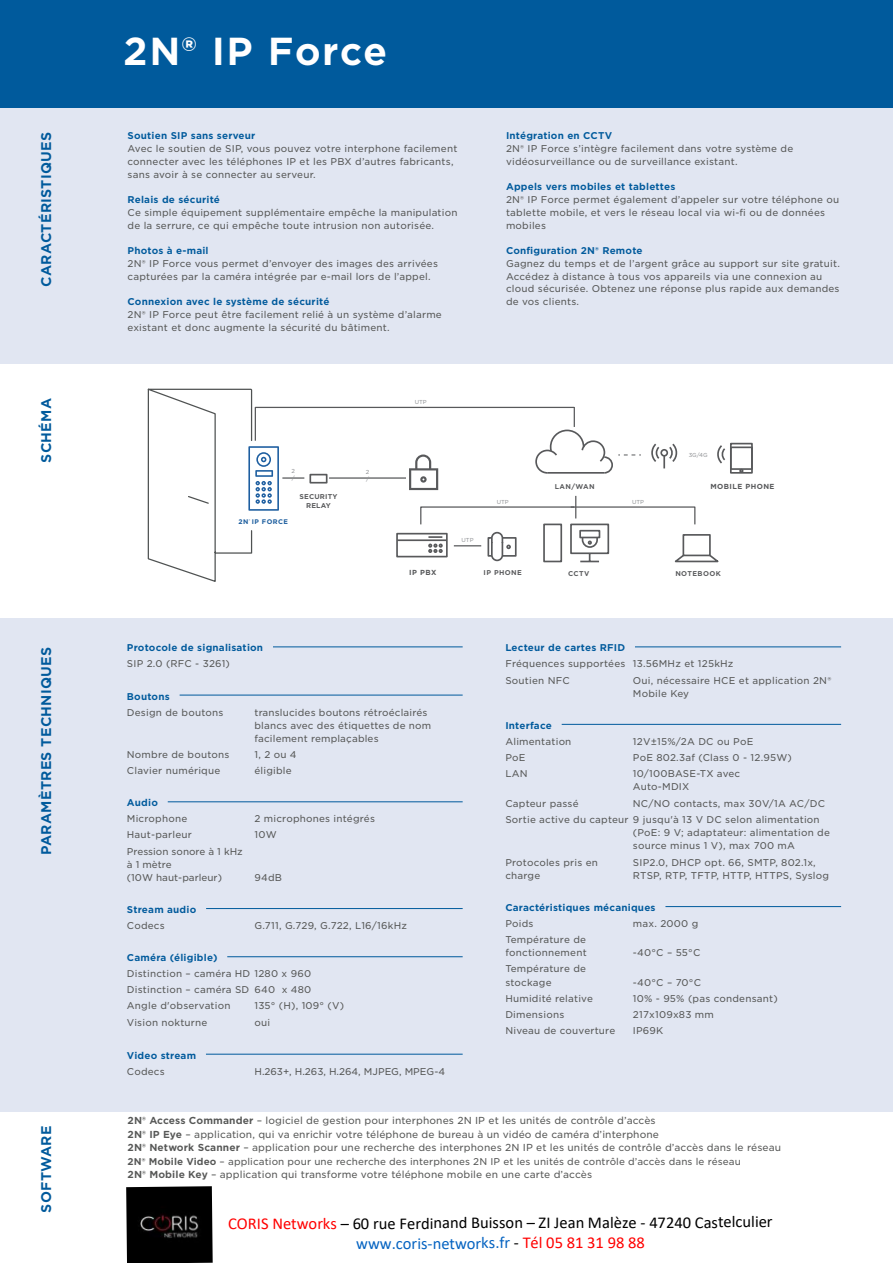
<style>
.page{position:relative;width:893px;height:1263px;background:#fff}
.page>*{position:absolute;margin:0;border:0;box-sizing:border-box;transform-origin:0 0}
.t1{font:700 37.5px "Gotham S Sm";letter-spacing:.03em;color:#fff}
.t2{font:16.5px/20.5px "Calibri";letter-spacing:-.005em;color:#000;text-align:center}
.t3{font:700 13.5px "Gotham S Sm";letter-spacing:.02em;color:#005a9c}
.t4{font:9.75px/13.5px "Gotham S Sm";letter-spacing:.01em;color:#565756}
.t5{font:9.45px/12.8px "Gotham S Sm";letter-spacing:.02em;color:#565756}
.t6{font:700 9.45px "Gotham S Sm";letter-spacing:.02em;color:#005a9c}
.t7{font:9.45px/13.2px "Gotham S Sm";color:#565756}
.t8{font:700 7.35px "Gotham";letter-spacing:.06em;color:#58595b}
.t9{font:700 6.75px "Gotham S Sm";letter-spacing:.06em;color:#58595b}
.t10{font:700 6.75px/8.1px "Gotham S Sm";letter-spacing:.025em;color:#58595b;text-align:center}
.t11{font:700 6.75px "Gotham";letter-spacing:.06em;color:#1d5e9e}
.t12{font:5.55px/6.6px "Gotham S Sm";color:#939598}
.s1{font-weight:700}
.s2{color:#f00}
.s3{color:#0563c1}
</style>
<div class="page">
<div style="left:0;top:106px;width:893px;height:258px;background:#e1e6f2"></div>
<div style="left:0;top:618px;width:893px;height:494px;background:#e1e6f2"></div>
<hr style="left:273px;top:646px;width:190px;height:1px;background:#005a9c">
<hr style="left:180px;top:695px;width:283px;height:1px;background:#005a9c">
<hr style="left:168px;top:801px;width:295px;height:1px;background:#005a9c">
<hr style="left:206px;top:908px;width:257px;height:1px;background:#005a9c">
<hr style="left:227px;top:956px;width:236px;height:1px;background:#005a9c">
<hr style="left:206px;top:1054px;width:257px;height:1px;background:#005a9c">
<hr style="left:635px;top:646px;width:206px;height:1px;background:#005a9c">
<hr style="left:562px;top:724px;width:279px;height:1px;background:#005a9c">
<hr style="left:665px;top:906px;width:176px;height:1px;background:#005a9c">
<div style="left:0;top:0;width:893px;height:107px;background:#005a9c"></div>
<div style="left:730px;top:443px;width:23px;height:31px;border:2px solid #58595b"></div>
<svg style="left:739px;top:470px;width:4px;height:3px"></svg>
<div style="left:730px;top:446px;width:23px;height:24px;border:2px solid #58595b"></div>
<svg style="left:147px;top:388px;width:578px;height:194px"></svg>
<img style="left:126px;top:1186px;width:87px;height:77px">
<h3 class="t3" style="left:37px;top:287px;width:157px;rotate:-90deg">CARACTÉRISTIQUES</h3>
<h3 class="t3" style="left:37px;top:463px;width:66px;rotate:-90deg">SCHÉMA</h3>
<h3 class="t3" style="left:37px;top:855px;width:210px;rotate:-90deg">PARAMÈTRES TECHNIQUES</h3>
<h3 class="t3" style="left:37px;top:1213px;width:89px;rotate:-90deg">SOFTWARE</h3>
<h1 class="t1" style="left:123px;top:26px;width:266px">2N® IP Force</h1>
<p class="t6" style="left:128px;top:129px;width:129px">Soutien SIP sans serveur</p>
<p class="t5" style="left:128px;top:142px;width:331px">Avec le soutien de SIP, vous pouvez votre interphone facilement connecter avec les téléphones IP et les PBX d’autres fabricants, sans avoir à se connecter au serveur.</p>
<p class="t6" style="left:128px;top:193px;width:94px">Relais de sécurité</p>
<p class="t5" style="left:128px;top:206px;width:332px">Ce simple équipement supplémentaire empêche la manipulation de la serrure, ce qui empêche toute intrusion non autorisée.</p>
<p class="t6" style="left:128px;top:244px;width:83px">Photos à e-mail</p>
<p class="t5" style="left:128px;top:257px;width:312px">2N® IP Force vous permet d’envoyer des images des arrivées capturées par la caméra intégrée par e-mail lors de l’appel.</p>
<p class="t6" style="left:128px;top:295px;width:203px">Connexion avec le système de sécurité</p>
<p class="t5" style="left:128px;top:308px;width:316px">2N® IP Force peut être facilement relié à un système d’alarme existant et donc augmente la sécurité du bâtiment.</p>
<p class="t6" style="left:506px;top:129px;width:108px">Intégration en CCTV</p>
<p class="t5" style="left:506px;top:142px;width:289px">2N® IP Force s’intègre facilement dans votre système de vidéosurveillance ou de surveillance existant.</p>
<p class="t6" style="left:506px;top:180px;width:171px">Appels vers mobiles et tablettes</p>
<p class="t5" style="left:506px;top:193px;width:335px">2N® IP Force permet également d’appeler sur votre téléphone ou tablette mobile, et vers le réseau local via wi-fi ou de données mobiles</p>
<p class="t6" style="left:506px;top:244px;width:138px">Configuration 2N® Remote</p>
<p class="t5" style="left:506px;top:257px;width:335px">Gagnez du temps et de l’argent grâce au support sur site gratuit.<br>Accédez à distance à tous vos appareils via une connexion au cloud sécurisée. Obtenez une réponse plus rapide aux demandes de vos clients.</p>
<p class="t12" style="left:292px;top:468px;width:5px">2 /</p>
<p class="t11" style="left:239px;top:517px;width:51px">2N<sup>®</sup> IP FORCE</p>
<p class="t10" style="left:299px;top:493px;width:39px">SECURITY<br>RELAY</p>
<p class="t12" style="left:366px;top:469px;width:5px">2 /</p>
<p class="t12" style="left:415px;top:399px;width:14px">UTP</p>
<p class="t12" style="left:461px;top:537px;width:14px">UTP</p>
<p class="t12" style="left:497px;top:498px;width:14px">UTP</p>
<p class="t9" style="left:555px;top:482px;width:41px">LAN/WAN</p>
<p class="t12" style="left:632px;top:498px;width:14px">UTP</p>
<p class="t12" style="left:689px;top:452px;width:21px">3G/4G</p>
<p class="t8" style="left:710px;top:481px;width:66px">MOBILE PHONE</p>
<p class="t8" style="left:409px;top:567px;width:29px">IP PBX</p>
<p class="t9" style="left:484px;top:568px;width:40px">IP PHONE</p>
<p class="t9" style="left:568px;top:569px;width:23px">CCTV</p>
<p class="t9" style="left:675px;top:569px;width:47px">NOTEBOOK</p>
<p class="t6" style="left:127px;top:641px;width:138px">Protocole de signalisation</p>
<p class="t5" style="left:127px;top:657px;width:105px">SIP 2.0 (RFC - 3261)</p>
<p class="t6" style="left:127px;top:690px;width:44px">Boutons</p>
<p class="t5" style="left:127px;top:706px;width:98px">Design de boutons</p>
<p class="t5" style="left:254px;top:705px;width:178px;line-height:13.2px">translucides boutons rétroéclairés blancs avec des étiquettes de nom facilement remplaçables</p>
<p class="t5" style="left:127px;top:748px;width:104px">Nombre de boutons</p>
<p class="t5" style="left:254px;top:748px;width:44px">1, 2 ou 4</p>
<p class="t5" style="left:127px;top:764px;width:95px">Clavier numérique</p>
<p class="t5" style="left:254px;top:764px;width:39px">éligible</p>
<p class="t6" style="left:127px;top:796px;width:32px">Audio</p>
<p class="t5" style="left:127px;top:812px;width:62px">Microphone</p>
<p class="t5" style="left:254px;top:812px;width:122px">2 microphones intégrés</p>
<p class="t5" style="left:127px;top:828px;width:67px">Haut-parleur</p>
<p class="t5" style="left:254px;top:828px;width:24px">10W</p>
<p class="t7" style="left:127px;top:844px;width:117px">Pression sonore à 1 kHz à 1 mètre<br>(10W haut-parleur)</p>
<p class="t5" style="left:254px;top:871px;width:29px">94dB</p>
<p class="t6" style="left:127px;top:903px;width:71px">Stream audio</p>
<p class="t5" style="left:127px;top:919px;width:39px">Codecs</p>
<p class="t5" style="left:254px;top:919px;width:154px">G.711, G.729, G.722, L16/16kHz</p>
<p class="t6" style="left:127px;top:951px;width:92px">Caméra (éligible)</p>
<p class="t5" style="left:127px;top:966px;width:186px;line-height:16px;text-align:justify">Distinction – caméra HD 1280 x 960<br>Distinction – caméra SD 640 x 480<br>Angle d'observation</p>
<p class="t5" style="left:254px;top:999px;width:91px">135° (H), 109° (V)</p>
<p class="t5" style="left:127px;top:1015px;width:82px">Vision nokturne</p>
<p class="t5" style="left:254px;top:1015px;width:17px">oui</p>
<p class="t6" style="left:127px;top:1049px;width:71px">Video stream</p>
<p class="t5" style="left:127px;top:1065px;width:39px">Codecs</p>
<p class="t7" style="left:254px;top:1064px;width:192px">H.263+, H.263, H.264, MJPEG, MPEG-4</p>
<p class="t6" style="left:505px;top:641px;width:121px">Lecteur de cartes RFID</p>
<p class="t5" style="left:505px;top:656px;width:230px;line-height:16px">Fréquences supportées 13.56MHz et 125kHz<br>Soutien NFC</p>
<p class="t5" style="left:633px;top:673px;width:200px;line-height:13.2px">Oui, nécessaire HCE et application 2N®<br>Mobile Key</p>
<p class="t6" style="left:505px;top:719px;width:48px">Interface</p>
<p class="t5" style="left:505px;top:735px;width:68px">Alimentation</p>
<p class="t5" style="left:633px;top:735px;width:122px">12V±15%/2A DC ou PoE</p>
<p class="t5" style="left:505px;top:751px;width:22px">PoE</p>
<p class="t5" style="left:633px;top:751px;width:160px">PoE 802.3af (Class 0 - 12.95W)</p>
<p class="t5" style="left:505px;top:767px;width:24px">LAN</p>
<p class="t5" style="left:633px;top:767px;width:109px;line-height:13.2px">10/100BASE-TX avec<br>Auto-MDIX</p>
<p class="t5" style="left:505px;top:796px;width:75px">Capteur passé</p>
<p class="t5" style="left:505px;top:795px;width:321px;line-height:16px;text-indent:128px">NC/NO contacts, max 30V/1A AC/DC<br>Sortie active du capteur 9 jusqu'à 13 V DC selon alimentation</p>
<p class="t5" style="left:633px;top:826px;width:199px;line-height:13.2px">(PoE: 9 V; adaptateur: alimentation de source minus 1 V), max 700 mA</p>
<p class="t5" style="left:505px;top:855px;width:94px;line-height:13.2px">Protocoles pris en charge</p>
<p class="t5" style="left:633px;top:855px;width:198px;line-height:13.2px">SIP2.0, DHCP opt. 66, SMTP, 802.1x,<br>RTSP, RTP, TFTP, HTTP, HTTPS, Syslog</p>
<p class="t6" style="left:505px;top:901px;width:152px">Caractéristiques mécaniques</p>
<p class="t5" style="left:505px;top:917px;width:30px">Poids</p>
<p class="t5" style="left:633px;top:917px;width:67px">max. 2000 g</p>
<p class="t5" style="left:505px;top:933px;width:83px;line-height:13.2px">Température de fonctionnement</p>
<p class="t5" style="left:633px;top:946px;width:69px">-40°C – 55°C</p>
<p class="t5" style="left:505px;top:962px;width:82px;line-height:13.2px">Température de stockage</p>
<p class="t5" style="left:633px;top:976px;width:70px">-40°C – 70°C</p>
<p class="t5" style="left:505px;top:992px;width:89px">Humidité relative</p>
<p class="t5" style="left:633px;top:992px;width:146px">10% - 95% (pas condensant)</p>
<p class="t5" style="left:505px;top:1008px;width:60px">Dimensions</p>
<p class="t5" style="left:633px;top:1008px;width:82px">217x109x83 mm</p>
<p class="t5" style="left:505px;top:1024px;width:111px">Niveau de couverture</p>
<p class="t5" style="left:633px;top:1024px;width:32px">IP69K</p>
<p class="t4" style="left:128px;top:1114px;width:655px"><span class="s1">2N® Access Commander</span> – logiciel de gestion pour interphones 2N IP et les unités de contrôle d’accès<br><span class="s1">2N® IP Eye</span> – application, qui va enrichir votre téléphone de bureau à un vidéo de caméra d’interphone<br><span class="s1">2N® Network Scanner</span> – application pour une recherche des interphones 2N IP et les unités de contrôle d’accès dans le réseau</p>
<p class="t5" style="left:128px;top:1154px;width:615px"><span class="s1">2N® Mobile Video</span> – application pour une recherche des interphones 2N IP et les unités de contrôle d’accès dans le réseau</p>
<p class="t4" style="left:128px;top:1167px;width:466px"><span class="s1">2N® Mobile Key</span> – application qui transforme votre téléphone mobile en une carte d’accès</p>
<h2 class="t2" style="left:228px;top:1212px;width:546px"><span class="s2">CORIS Networks</span> – 60 rue Ferdinand Buisson – ZI Jean Malèze - 47240 Castelculier <span class="s3">www.coris-networks.fr</span> - <span class="s2">Tél 05 81 31 98 88</span></h2>
</div>
